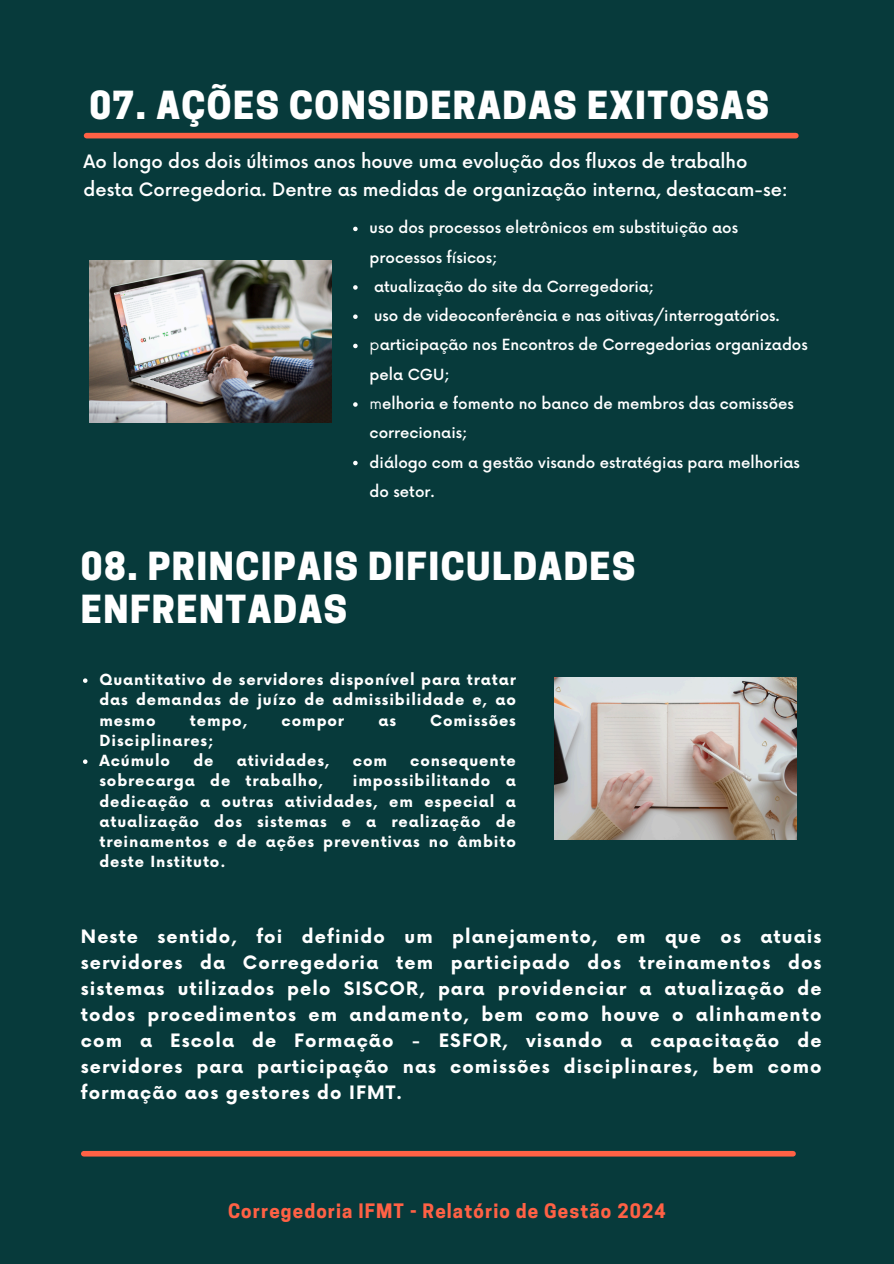
<style>
.page{position:relative;width:894px;height:1264px;background:#fff}
.page>*{position:absolute;margin:0;border:0;box-sizing:border-box;transform-origin:0 0}
.t1{font:800 36.3px/42.8px "Cooper Hewitt";letter-spacing:.04em;color:#fff}
.t2{font:700 18.75px "Cooper Hewitt";letter-spacing:.06em;color:#ff6145}
.t3{font:700 18px/25.8px "Now";letter-spacing:.06em;color:#fff;text-align:justify}
.t4{font:500 18px/28.2px "Now";color:#fff}
.t5{font:700 15px/20.2px "Now";letter-spacing:.06em;color:#fff;text-align:justify}
.t6{font:500 15px/29.2px "Now";color:#fff}
.s1{font-weight:400}
</style>
<div class="page">
<div style="left:0;top:0;width:893px;height:1263px;background:#073a3b"></div>
<img style="left:89px;top:261px;width:242px;height:162px">
<img style="left:554px;top:677px;width:242px;height:162px">
<div style="left:86px;top:133px;width:709px;height:5px;background:#ff6145"></div>
<div style="left:84px;top:1150px;width:708px;height:6px;background:#ff6145"></div>
<svg style="left:353px;top:227px;width:4px;height:4px"></svg>
<svg style="left:353px;top:285px;width:4px;height:5px"></svg>
<svg style="left:353px;top:314px;width:4px;height:5px"></svg>
<svg style="left:353px;top:344px;width:4px;height:4px"></svg>
<svg style="left:353px;top:402px;width:4px;height:5px"></svg>
<svg style="left:353px;top:461px;width:4px;height:4px"></svg>
<svg style="left:83px;top:678px;width:4px;height:5px"></svg>
<svg style="left:83px;top:759px;width:4px;height:5px"></svg>
<h1 class="t1" style="left:89px;top:88px;width:681px">07. AÇÕES CONSIDERADAS EXITOSAS</h1>
<p class="t4" style="left:84px;top:148px;width:705px">Ao longo dos dois últimos anos houve uma evolução dos fluxos de trabalho desta Corregedoria. Dentre as medidas de organização interna, destacam-se:</p>
<p class="t6" style="left:369px;top:214px;width:370px">uso dos processos eletrônicos em substituição aos processos físicos;</p>
<h2 class="t6" style="left:374px;top:273px;width:281px">atualização do site da Corregedoria;</h2>
<p class="t6" style="left:374px;top:302px;width:407px">uso de videoconferência e nas oitivas/interrogatórios.</p>
<p class="t6" style="left:369px;top:331px;width:439px"><span class="s1">p</span>articipação nos Encontros de Corregedorias organizados pela CGU;</p>
<p class="t6" style="left:369px;top:390px;width:425px"><span class="s1">m</span>elhoria e fomento no banco de membros das comissões correcionais;</p>
<p class="t6" style="left:369px;top:448px;width:431px">diálogo com a gestão visando estratégias para melhorias do setor.</p>
<p class="t1" style="left:81px;top:550px;width:555px">08. PRINCIPAIS DIFICULDADES<br>ENFRENTADAS</p>
<h1 class="t5" style="left:99px;top:670px;width:418px">Quantitativo de servidores disponível para tratar das demandas de juízo de admissibilidade e, ao mesmo</h1>
<h1 class="t5" style="left:190px;top:711px;width:59px">tempo,</h1>
<h1 class="t5" style="left:281px;top:711px;width:64px">compor</h1>
<h1 class="t5" style="left:378px;top:711px;width:19px">as</h1>
<h1 class="t5" style="left:430px;top:711px;width:87px">Comissões</h1>
<h1 class="t5" style="left:99px;top:731px;width:116px">Disciplinares;</h1>
<p class="t5" style="left:99px;top:751px;width:72px">Acúmulo</p>
<p class="t5" style="left:193px;top:751px;width:22px">de</p>
<p class="t5" style="left:236px;top:751px;width:94px">atividades,</p>
<p class="t5" style="left:353px;top:751px;width:36px">com</p>
<p class="t5" style="left:410px;top:751px;width:107px">consequente</p>
<p class="t5" style="left:99px;top:771px;width:225px">sobrecarga de trabalho,</p>
<p class="t5" style="left:99px;top:771px;width:418px;text-indent:253px">impossibilitando a dedicação a outras atividades, em especial a atualização dos sistemas e a realização de treinamentos e de ações preventivas no âmbito deste Instituto.</p>
<p class="t3" style="left:81px;top:925px;width:741px">Neste sentido, foi definido um planejamento, em que os atuais servidores da Corregedoria tem participado dos treinamentos dos sistemas utilizados pelo SISCOR, para providenciar a atualização de todos procedimentos em andamento, bem como houve o alinhamento com a Escola de Formação - ESFOR, visando a capacitação de servidores para participação nas comissões disciplinares, bem como formação aos gestores do IFMT.</p>
<p class="t2" style="left:228px;top:1203px;width:439px">Corregedoria IFMT - Relatório de Gestão 2024</p>
</div>
